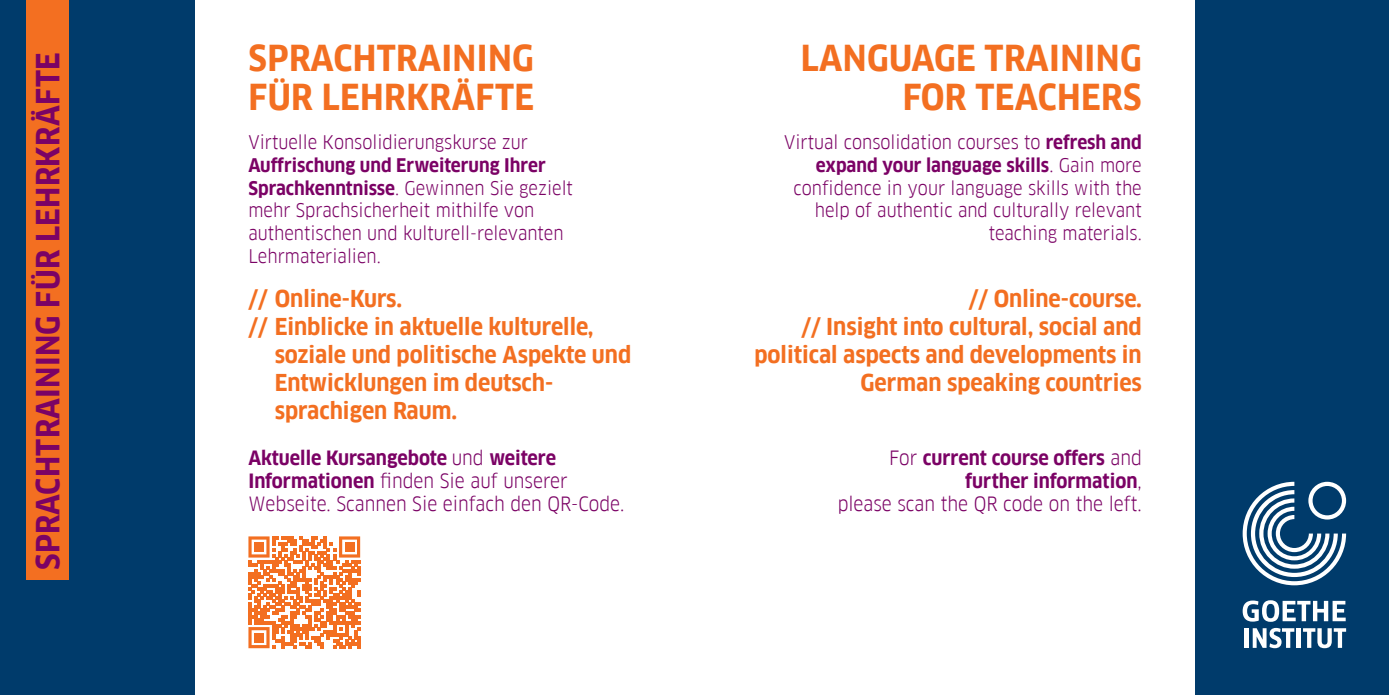
<style>
.page{position:relative;width:1389px;height:695px;background:#fff}
.page>*{position:absolute;margin:0;border:0;box-sizing:border-box;transform-origin:0 0}
.t1{font:700 35px/38.5px "Goethe FF Clan";letter-spacing:.01em;color:#f36f21}
.t2{font:700 31.32px "Goethe FF Clan";letter-spacing:.01em;color:#7b0265}
.t3{font:700 22.75px/28px "Goethe FF Clan";color:#f36f21;text-align:right}
.t4{font:19.25px/22.8px "Goethe FF Clan";color:#7b0265}
.t5{font:700 19.25px/22.8px "Goethe FF Clan";color:#7b0265;text-align:right}
.t6{font:18.38px/22.8px "Goethe FF Clan";color:#7b0265}
.s1{font-weight:700}
.s2{font-weight:400}
</style>
<div class="page">
<div style="left:0;top:0;width:194px;height:694px;background:#003b6b"></div>
<div style="left:1196px;top:0;width:193px;height:694px;background:#003b6b"></div>
<svg style="left:1243px;top:481px;width:103px;height:104px"></svg>
<svg style="left:1243px;top:600px;width:103px;height:21px"></svg>
<hr style="left:1244px;top:628px;width:4px;height:19px;background:#fff">
<svg style="left:1253px;top:627px;width:41px;height:21px"></svg>
<hr style="left:1297px;top:628px;width:4px;height:19px;background:#fff">
<svg style="left:1303px;top:628px;width:43px;height:20px"></svg>
<div style="left:26px;top:0;width:42px;height:579px;background:#f36f21"></div>
<svg style="left:248px;top:536px;width:112px;height:112px"></svg>
<div style="left:254px;top:542px;width:10px;height:9px;background:#f36f21"></div>
<div style="left:345px;top:542px;width:9px;height:9px;background:#f36f21"></div>
<div style="left:254px;top:633px;width:10px;height:9px;background:#f36f21"></div>
<h2 class="t2" style="left:30px;top:570px;width:519px;rotate:-90deg">SPRACHTRAINING FÜR LEHRKRÄFTE</h2>
<h1 class="t1" style="left:249px;top:39px;width:287px">SPRACHTRAINING<br>FÜR LEHRKRÄFTE</h1>
<h1 class="t1" style="left:801px;top:39px;width:342px;text-align:right">LANGUAGE TRAINING<br>FOR TEACHERS</h1>
<p class="t6" style="left:248px;top:131px;width:281px">Virtuelle Konsolidierungskurse zur</p>
<p class="t6" style="left:248px;top:154px;width:326px"><span class="s1">Auffrischung und Erweiterung Ihrer Sprachkenntnisse</span>. Gewinnen Sie gezielt mehr Sprachsicherheit mithilfe von authentischen und kulturell-relevanten Lehrmaterialien.</p>
<p class="t6" style="left:784px;top:131px;width:359px;text-align:right">Virtual consolidation courses to <span class="s1">refresh and expand your language skills</span>. Gain more confidence in your language skills with the help of authentic and culturally relevant teaching materials.</p>
<p class="t3" style="left:248px;top:285px;width:155px">// Online-Kurs.</p>
<p class="t3" style="left:248px;top:313px;width:346px">// Einblicke in aktuelle kulturelle,</p>
<p class="t3" style="left:275px;top:341px;width:358px">soziale und politische Aspekte und</p>
<p class="t3" style="left:275px;top:369px;width:280px">Entwicklungen im deutsch-</p>
<p class="t3" style="left:275px;top:397px;width:184px">sprachigen Raum.</p>
<p class="t3" style="left:754px;top:285px;width:389px">// Online-course.<br>// Insight into cultural, social and political aspects and developments in<br>German speaking countries</p>
<p class="t4" style="left:248px;top:446px;width:378px"><span class="s1">Aktuelle Kursangebote</span> und <span class="s1">weitere<br>Informationen</span> finden Sie auf unserer<br>Webseite. Scannen Sie einfach den QR-Code.</p>
<p class="t5" style="left:838px;top:447px;width:306px"><span class="s2">For</span> current course offers <span class="s2">and </span>further information<span class="s2">,<br>please scan the QR code on the left.</span></p>
</div>
